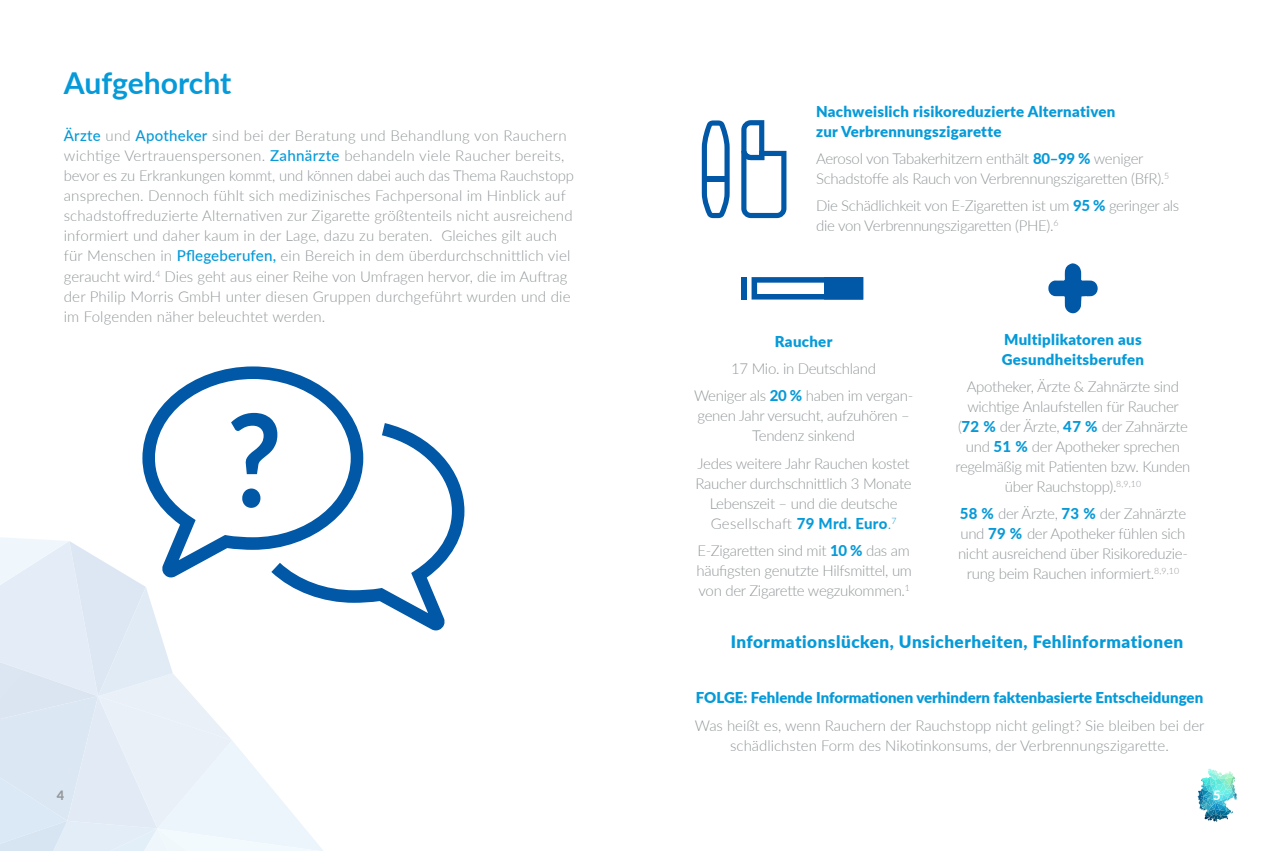
<style>
.page{position:relative;width:1276px;height:851px;background:#fff}
.page>*{position:absolute;margin:0;border:0;box-sizing:border-box;transform-origin:0 0}
.t1{font:700 30.12px "Lato";color:#069ad9}
.t2{font:900 17.12px "Lato";letter-spacing:.03em;color:#069ad9}
.t3{font:300 15px/20px "Lato";letter-spacing:-.02em;color:#929799;text-align:center}
.t4{font:300 15px/20px "Lato";letter-spacing:.01em;color:#929799}
.t5{font:900 15px/20px "Lato";letter-spacing:.015em;color:#069ad9}
.t6{font:300 15px/20px "Lato";color:#929799;text-align:center}
.t7{font:800 12.88px "Lato";color:#929799}
.t8{font:800 12.88px "Lato";color:#fff}
.s1{font-weight:500;color:#069ad9}
.s2{font-weight:800;color:#069ad9}
.s3{color:#069ad9}
</style>
<div class="page">
<div style="left:0;top:820px;width:67px;height:30px;background:#dae9f5"></div>
<div style="left:67px;top:719px;width:31px;height:109px;background:#e2eaf5"></div>
<div style="left:98px;top:740px;width:59px;height:88px;background:#e2eaf5"></div>
<div style="left:0;top:661px;width:98px;height:58px;background:#dce5f2"></div>
<img style="left:0;top:537px;width:69px;height:49px">
<img style="left:98px;top:674px;width:133px;height:66px">
<img style="left:143px;top:828px;width:26px;height:22px">
<img style="left:69px;top:541px;width:73px;height:155px">
<img style="left:98px;top:587px;width:75px;height:109px">
<img style="left:1197px;top:768px;width:39px;height:53px">
<svg style="left:702px;top:120px;width:27px;height:98px"></svg>
<div style="left:705px;top:176px;width:22px;height:6px;background:#0158a6"></div>
<svg style="left:741px;top:120px;width:45px;height:98px"></svg>
<svg style="left:1048px;top:263px;width:50px;height:51px"></svg>
<svg style="left:751px;top:277px;width:112px;height:22px"></svg>
<div style="left:827px;top:281px;width:32px;height:15px;background:#0158a6"></div>
<div style="left:741px;top:277px;width:5px;height:22px;background:#0158a6"></div>
<svg style="left:142px;top:366px;width:322px;height:264px"></svg>
<svg style="left:231px;top:413px;width:46px;height:95px"></svg>
<p class="t1" style="left:64px;top:60px;width:169px">Aufgehorcht</p>
<p class="t4" style="left:64px;top:125px;width:512px"><span class="s1">Ärzte</span> und <span class="s1">Apotheker</span> sind bei der Beratung und Behandlung von Rauchern wichtige Vertrauenspersonen. <span class="s1">Zahnärzte</span> behandeln viele Raucher bereits, bevor es zu Erkrankungen kommt, und können dabei auch das Thema Rauchstopp ansprechen. Dennoch fühlt sich medizinisches Fachpersonal im Hinblick auf schadstoffreduzierte Alternativen zur Zigarette größtenteils nicht ausreichend informiert und daher kaum in der Lage, dazu zu beraten. Gleiches gilt auch für Menschen in <span class="s1">Pflegeberufen,</span> ein Bereich in dem überdurchschnittlich viel geraucht wird.<sup>4</sup> Dies geht aus einer Reihe von Umfragen hervor, die im Auftrag der Philip Morris GmbH unter diesen Gruppen durchgeführt wurden und die im Folgenden näher beleuchtet werden.</p>
<p class="t5" style="left:816px;top:101px;width:301px">Nachweislich risikoreduzierte Alternativen zur Verbrennungszigarette</p>
<p class="t3" style="left:816px;top:148px;width:355px;text-align:left">Aerosol von Tabakerhitzern enthält <span class="s2">80–99 %</span> weniger<br>Schadstoffe als Rauch von Verbrennungszigaretten (BfR).<sup>5</sup></p>
<p class="t3" style="left:816px;top:195px;width:365px;text-align:left">Die Schädlichkeit von E-Zigaretten ist um <span class="s2">95 %</span> geringer als die von Verbrennungszigaretten (PHE).<sup>6</sup></p>
<p class="t5" style="left:775px;top:331px;width:59px">Raucher</p>
<p class="t3" style="left:731px;top:358px;width:146px">17 Mio. in Deutschland</p>
<p class="t3" style="left:694px;top:385px;width:221px">Weniger als <span class="s2">20 %</span> haben im vergan&shy;genen Jahr versucht, aufzuhören –<br>Tendenz sinkend</p>
<p class="t3" style="left:695px;top:452px;width:218px">Jedes weitere Jahr Rauchen kostet<br>Raucher durchschnittlich 3 Monate<br>Lebenszeit – und die deutsche<br>Gesellschaft <span class="s2">79 Mrd. Euro</span><span class="s3">.</span><sup>7</sup></p>
<p class="t3" style="left:696px;top:539px;width:217px;text-align:left">E-Zigaretten sind mit <span class="s2">10 %</span> das am häufigsten genutzte Hilfsmittel, um von der Zigarette wegzukommen.<sup>1</sup></p>
<p class="t5" style="left:1002px;top:328px;width:144px">Multiplikatoren aus<br>Gesundheitsberufen</p>
<p class="t3" style="left:955px;top:375px;width:236px">Apotheker, Ärzte &amp; Zahnärzte sind wichtige Anlaufstellen für Raucher (<span class="s2">72 %</span> der Ärzte, <span class="s2">47 %</span> der Zahnärzte und <span class="s2">51 %</span> der Apotheker sprechen regelmäßig mit Patienten bzw. Kunden über Rauchstopp).<sup>8,9,10</sup></p>
<p class="t3" style="left:958px;top:503px;width:231px"><span class="s2">58 %</span> der Ärzte, <span class="s2">73 %</span> der Zahnärzte und <span class="s2">79 %</span> der Apotheker fühlen sich nicht ausreichend über Risikoreduzie&shy;rung beim Rauchen informiert.<sup>8,9,10</sup></p>
<p class="t2" style="left:731px;top:629px;width:454px">Informationslücken, Unsicherheiten, Fehlinformationen</p>
<p class="t5" style="left:696px;top:687px;width:509px">FOLGE: Fehlende Informationen verhindern faktenbasierte Entscheidungen</p>
<p class="t6" style="left:695px;top:714px;width:511px">Was heißt es, wenn Rauchern der Rauchstopp nicht gelingt? Sie bleiben bei der schädlichsten Form des Nikotinkonsums, der Verbrennungszigarette.</p>
<p class="t7" style="left:57px;top:785px;width:9px">4</p>
<p class="t8" style="left:1213px;top:785px;width:9px">5</p>
</div>
